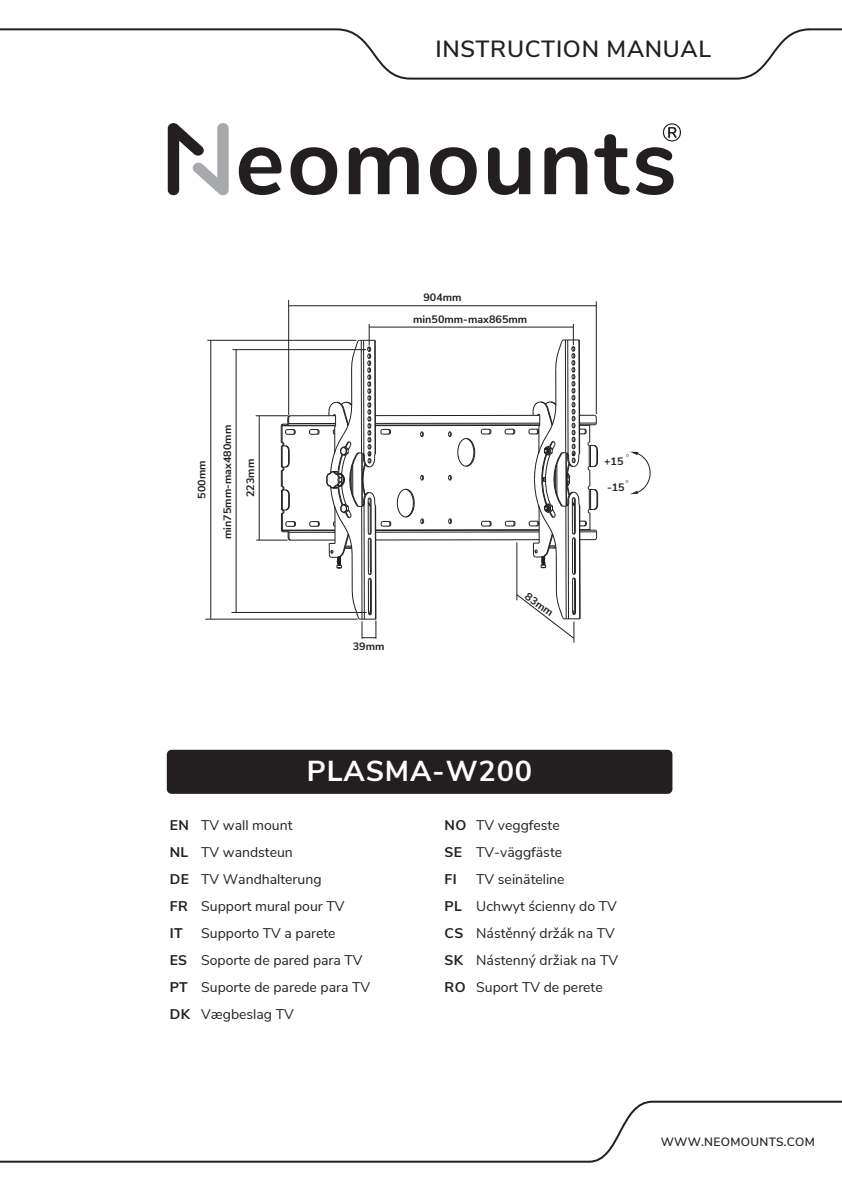
<style>
.page{position:relative;width:842px;height:1191px;background:#fff}
.page>*{position:absolute;margin:0;border:0;box-sizing:border-box;transform-origin:0 0}
.t1{font:700 28.8px "Nunito Sans";letter-spacing:.03em;color:#fff}
.t2{font:600 23.4px "Nunito Sans";letter-spacing:.03em;color:#231f20}
.t3{font:14px/27px "Nunito Sans";color:#231f20}
.t4{font:700 14px/27px "Nunito Sans";letter-spacing:.03em;color:#231f20}
.t5{font:600 12px "Nunito Sans";letter-spacing:.03em;color:#231f20}
.t6{font:700 10.8px "Nunito Sans";letter-spacing:.005em;color:#231f20}
.t7{font:300 10.8px "Adobe Song Std";color:#231f20}
</style>
<div class="page">
<svg style="left:636px;top:147px;width:38px;height:48px"></svg>
<svg style="left:663px;top:123px;width:18px;height:18px"></svg>
<svg style="left:168px;top:123px;width:61px;height:72px"></svg>
<svg style="left:349px;top:147px;width:70px;height:47px"></svg>
<svg style="left:290px;top:147px;width:47px;height:48px"></svg>
<svg style="left:430px;top:147px;width:47px;height:48px"></svg>
<svg style="left:594px;top:134px;width:36px;height:61px"></svg>
<svg style="left:544px;top:147px;width:43px;height:47px"></svg>
<svg style="left:488px;top:147px;width:42px;height:48px"></svg>
<svg style="left:239px;top:147px;width:43px;height:48px"></svg>
<div style="left:168px;top:750px;width:504px;height:43px;background:#231f20;border-radius:4px"></div>
<div style="left:167px;top:750px;width:505px;height:44px;border:1px solid #231f20;border-radius:4px"></div>
<hr style="left:352px;top:554px;width:1px;height:36px;background:#231f20">
<hr style="left:361px;top:506px;width:1px;height:113px;background:#231f20">
<hr style="left:364px;top:505px;width:1px;height:114px;background:#231f20">
<hr style="left:368px;top:580px;width:1px;height:32px;background:#231f20">
<hr style="left:370px;top:580px;width:1px;height:32px;background:#231f20">
<hr style="left:371px;top:580px;width:1px;height:32px;background:#231f20">
<hr style="left:375px;top:506px;width:1px;height:113px;background:#231f20">
<hr style="left:376px;top:539px;width:163px;height:1px;background:#231f20">
<hr style="left:291px;top:540px;width:44px;height:1px;background:#231f20">
<hr style="left:376px;top:531px;width:163px;height:1px;background:#231f20">
<hr style="left:289px;top:532px;width:46px;height:1px;background:#231f20">
<hr style="left:376px;top:530px;width:163px;height:1px;background:#231f20">
<hr style="left:376px;top:529px;width:163px;height:1px;background:#231f20">
<hr style="left:282px;top:530px;width:53px;height:1px;background:#231f20">
<svg style="left:309px;top:521px;width:11px;height:6px"></svg>
<svg style="left:420px;top:475px;width:4px;height:6px"></svg>
<svg style="left:448px;top:475px;width:4px;height:6px"></svg>
<svg style="left:397px;top:488px;width:27px;height:36px"></svg>
<svg style="left:448px;top:518px;width:4px;height:6px"></svg>
<svg style="left:420px;top:431px;width:4px;height:6px"></svg>
<svg style="left:309px;top:429px;width:11px;height:6px"></svg>
<hr style="left:375px;top:425px;width:165px;height:1px;background:#231f20">
<hr style="left:375px;top:424px;width:165px;height:1px;background:#231f20">
<hr style="left:287px;top:425px;width:49px;height:1px;background:#231f20">
<hr style="left:375px;top:423px;width:165px;height:1px;background:#231f20">
<hr style="left:289px;top:423px;width:47px;height:1px;background:#231f20">
<svg style="left:448px;top:431px;width:27px;height:36px"></svg>
<svg style="left:481px;top:520px;width:11px;height:7px"></svg>
<svg style="left:280px;top:415px;width:16px;height:126px"></svg>
<hr style="left:375px;top:415px;width:165px;height:1px;background:#231f20">
<hr style="left:290px;top:415px;width:46px;height:1px;background:#231f20">
<svg style="left:481px;top:428px;width:10px;height:7px"></svg>
<svg style="left:505px;top:520px;width:11px;height:7px"></svg>
<svg style="left:504px;top:428px;width:11px;height:7px"></svg>
<hr style="left:556px;top:553px;width:1px;height:37px;background:#231f20">
<hr style="left:565px;top:506px;width:1px;height:113px;background:#231f20">
<hr style="left:568px;top:505px;width:1px;height:114px;background:#231f20">
<hr style="left:572px;top:580px;width:1px;height:32px;background:#231f20">
<hr style="left:574px;top:580px;width:1px;height:32px;background:#231f20">
<hr style="left:575px;top:580px;width:1px;height:32px;background:#231f20">
<hr style="left:579px;top:505px;width:1px;height:114px;background:#231f20">
<svg style="left:326px;top:324px;width:65px;height:257px"></svg>
<svg style="left:528px;top:324px;width:70px;height:257px"></svg>
<hr style="left:288px;top:300px;width:1px;height:115px;background:#231f20">
<hr style="left:596px;top:301px;width:1px;height:113px;background:#231f20">
<hr style="left:369px;top:327px;width:204px;height:1px;background:#231f20">
<hr style="left:289px;top:305px;width:307px;height:1px;background:#231f20">
<hr style="left:256px;top:415px;width:32px;height:1px;background:#231f20">
<hr style="left:256px;top:540px;width:31px;height:1px;background:#231f20">
<hr style="left:207px;top:340px;width:149px;height:1px;background:#231f20">
<hr style="left:205px;top:619px;width:153px;height:1px;background:#231f20">
<hr style="left:233px;top:349px;width:133px;height:1px;background:#231f20">
<hr style="left:231px;top:612px;width:136px;height:1px;background:#231f20">
<hr style="left:259px;top:416px;width:1px;height:124px;background:#231f20">
<hr style="left:236px;top:350px;width:1px;height:262px;background:#231f20">
<hr style="left:210px;top:340px;width:1px;height:279px;background:#231f20">
<svg style="left:352px;top:590px;width:25px;height:49px"></svg>
<hr style="left:516px;top:542px;width:1px;height:58px;background:#231f20">
<svg style="left:516px;top:589px;width:65px;height:53px"></svg>
<svg style="left:630px;top:451px;width:21px;height:44px"></svg>
<svg style="left:0;top:1100px;width:842px;height:63px"></svg>
<svg style="left:0;top:28px;width:842px;height:52px"></svg>
<h2 class="t2" style="left:435px;top:32px;width:277px">INSTRUCTION MANUAL</h2>
<p class="t6" style="left:423px;top:290px;width:40px">904mm</p>
<p class="t6" style="left:220px;top:539px;width:116px;rotate:-90deg">min75mm-max480mm</p>
<p class="t6" style="left:194px;top:499px;width:40px;rotate:-90deg">500mm</p>
<p class="t6" style="left:242px;top:497px;width:40px;rotate:-90deg">223mm</p>
<p class="t6" style="left:413px;top:311px;width:116px">min50mm-max865mm</p>
<p class="t6" style="left:353px;top:638px;width:33px">39mm</p>
<p class="t6" style="left:531px;top:588px;width:33px;rotate:35deg">83mm</p>
<h1 class="t1" style="left:307px;top:750px;width:227px">PLASMA-W200</h1>
<p class="t7" style="left:625px;top:447px;width:12px">。</p>
<p class="t6" style="left:604px;top:454px;width:21px">+15</p>
<p class="t7" style="left:625px;top:473px;width:12px">。</p>
<p class="t6" style="left:607px;top:479px;width:19px">-15</p>
<p class="t4" style="left:170px;top:810px;width:21px;text-align:justify">EN NL DE FR</p>
<p class="t4" style="left:170px;top:918px;width:14px">IT</p>
<p class="t4" style="left:170px;top:945px;width:22px">ES<br>PT<br>DK</p>
<p class="t3" style="left:201px;top:810px;width:170px">TV wall mount<br>TV wandsteun<br>TV Wandhalterung<br>Support mural pour TV<br>Supporto TV a parete<br>Soporte de pared para TV<br>Suporte de parede para TV<br>Vægbeslag TV</p>
<p class="t4" style="left:445px;top:810px;width:23px">NO<br>SE<br>FI<br>PL<br>CS<br>SK<br>RO</p>
<p class="t3" style="left:476px;top:810px;width:143px">TV veggfeste<br>TV-väggfäste<br>TV seinäteline<br>Uchwyt ścienny do TV<br>Nástěnný držák na TV<br>Nástenný držiak na TV<br>Suport TV de perete</p>
<p class="t5" style="left:661px;top:1133px;width:156px">WWW.NEOMOUNTS.COM</p>
</div>
